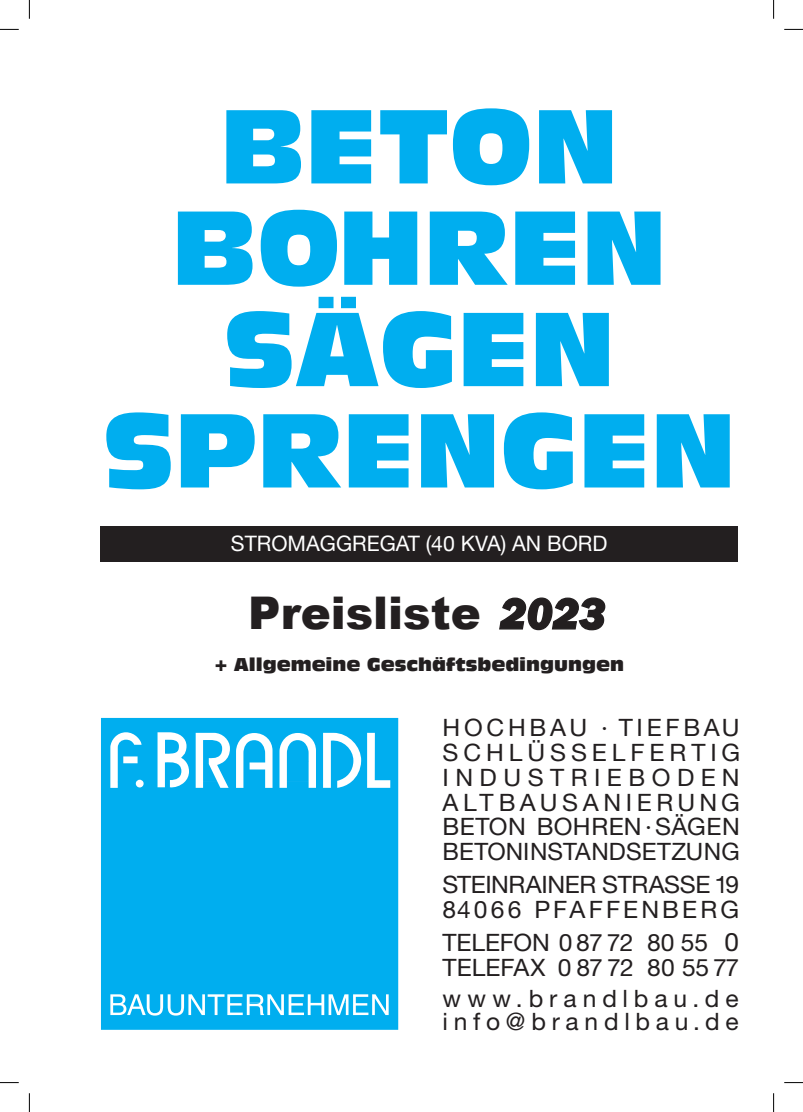
<style>
.page{position:relative;width:803px;height:1112px;background:#fff}
.page>*{position:absolute;margin:0;border:0;box-sizing:border-box;transform-origin:0 0}
.t1{font:102.5px/101.2px "Antique Olive Compact";color:#00aeef;text-align:center}
.t2{font:900 45px "Arial";color:#231f20}
.t3{font:24px/24.9px "Helvetica Neue";letter-spacing:.015em;color:#231f20;text-align:justify}
.t4{font:24px/24.9px "Helvetica Neue";letter-spacing:-.005em;color:#231f20}
.t5{font:24px/22.9px "Helvetica Neue";letter-spacing:.235em;color:#231f20}
.t6{font:21.25px "Helvetica Neue";color:#fff}
.t7{font:18.12px "Antique Olive Compact";color:#231f20}
.s1{font-family:"Franklin Gothic";font-weight:800;font-style:italic}
.s2{font-size:25.38px}
</style>
<div class="page">
<div style="left:100px;top:525px;width:638px;height:36px;background:#231f20"></div>
<svg style="left:101px;top:717px;width:297px;height:312px;background:#15b4f0"></svg>
<svg style="left:0;top:29px;width:19px;height:1px"></svg>
<svg style="left:784px;top:29px;width:19px;height:1px"></svg>
<svg style="left:0;top:1082px;width:19px;height:1px"></svg>
<svg style="left:784px;top:1082px;width:19px;height:1px"></svg>
<svg style="left:29px;top:0;width:1px;height:19px"></svg>
<svg style="left:29px;top:1093px;width:1px;height:18px"></svg>
<svg style="left:773px;top:0;width:1px;height:19px"></svg>
<svg style="left:773px;top:1093px;width:1px;height:18px"></svg>
<h1 class="t1" style="left:102px;top:90px;width:635px">BETON<br>BOHREN<br>SÄGEN<br>SPRENGEN</h1>
<p class="t6" style="left:231px;top:528px;width:378px">STROMAGGREGAT (40 KVA) AN BORD</p>
<h2 class="t2" style="left:248px;top:580px;width:359px">Preisliste <span class="s1">202</span><span class="s1">3</span></h2>
<p class="t7" style="left:215px;top:653px;width:411px">+ Allgemeine Geschäftsbedingungen</p>
<p class="t3" style="left:442px;top:716px;width:299px">HOCHBAU · TIEFBAU SCHLÜSSELFERTIG INDUSTRIEBODEN ALTBAUSANIERUNG BETON BOHREN·SÄGEN BETONINSTANDSETZUNG</p>
<p class="t3" style="left:442px;top:873px;width:298px">STEINRAINER STRASSE 19<br>84066 PFAFFENBERG</p>
<p class="t4" style="left:442px;top:931px;width:298px">TELEFON 0 87 72 80 55 <span class="s2">0<br></span>TELEFAX 0 87 72 80 55 77</p>
<p class="t5" style="left:442px;top:988px;width:298px">www.brandlbau.de info@brandlbau.de</p>
</div>
